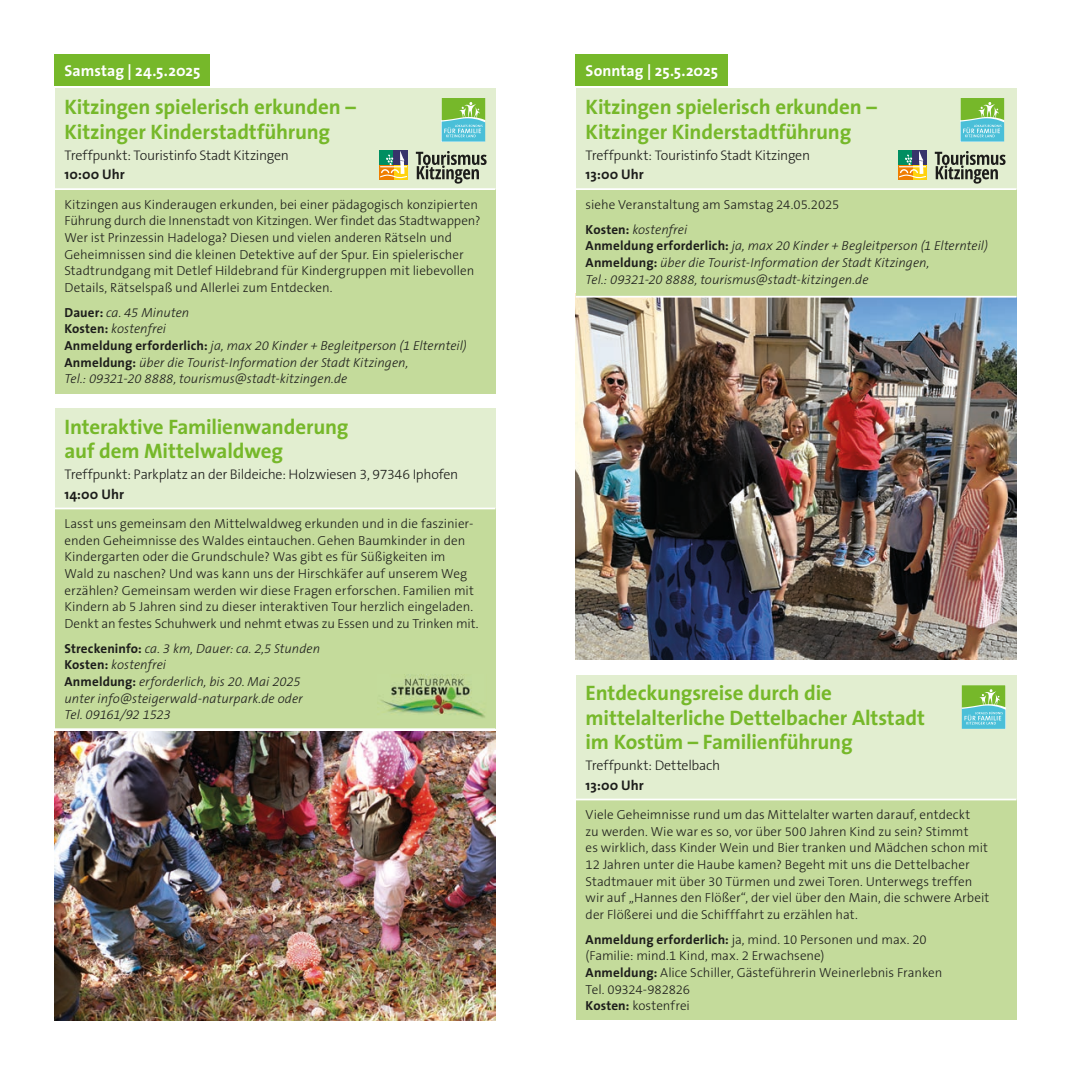
<style>
.page{position:relative;width:1072px;height:1072px;background:#fff}
.page>*{position:absolute;margin:0;border:0;box-sizing:border-box;transform-origin:0 0}
.t1{font:700 21px/24.5px "The Sans";letter-spacing:-.005em;color:#76b82a}
.t2{font:700 15.75px "The Sans";color:#fff}
.t3{font:300 14px "The Sans B3";letter-spacing:-.015em;color:#1d1d1b}
.t4{font:700 14px "The Sans";letter-spacing:.01em;color:#1d1d1b}
.t5{font:300 13.12px/16.6px "The Sans B3";color:#1d1d1b}
.t6{font:italic 300 13.12px/16.6px "The Sans B3";color:#1d1d1b}
.s1{font-family:"The Sans";font-weight:700;font-style:normal}
.s2{font-family:"The Sans";font-weight:700}
.s3{font-style:italic}
</style>
<div class="page">
<img style="left:55px;top:732px;width:440px;height:288px">
<img style="left:575px;top:297px;width:441px;height:362px">
<div style="left:55px;top:55px;width:155px;height:31px;background:#76b82a"></div>
<div style="left:575px;top:55px;width:153px;height:31px;background:#76b82a"></div>
<div style="left:55px;top:89px;width:440px;height:100px;background:#e2eed0"></div>
<div style="left:55px;top:189px;width:440px;height:204px;background:#c4db9b"></div>
<hr style="left:55px;top:188px;width:440px;height:2px;background:#fff">
<div style="left:575px;top:89px;width:441px;height:100px;background:#e2eed0"></div>
<div style="left:575px;top:189px;width:441px;height:108px;background:#c4db9b"></div>
<hr style="left:575px;top:188px;width:441px;height:2px;background:#fff">
<hr style="left:575px;top:296px;width:441px;height:1px;background:#fff">
<div style="left:575px;top:674px;width:441px;height:125px;background:#e2eed0"></div>
<div style="left:575px;top:799px;width:441px;height:221px;background:#c4db9b"></div>
<hr style="left:575px;top:798px;width:441px;height:2px;background:#fff">
<div style="left:55px;top:408px;width:440px;height:100px;background:#e2eed0"></div>
<div style="left:55px;top:508px;width:440px;height:221px;background:#c4db9b"></div>
<hr style="left:55px;top:507px;width:440px;height:2px;background:#fff">
<hr style="left:55px;top:728px;width:440px;height:2px;background:#fff">
<img style="left:381px;top:674px;width:104px;height:44px">
<svg style="left:961px;top:685px;width:44px;height:44px;background:#79c696"></svg>
<svg style="left:441px;top:98px;width:44px;height:44px;background:#78c696"></svg>
<svg style="left:960px;top:98px;width:44px;height:44px;background:#78c696"></svg>
<svg style="left:416px;top:151px;width:70px;height:33px"></svg>
<svg style="left:393px;top:165px;width:15px;height:14px"></svg>
<div style="left:379px;top:150px;width:14px;height:15px;background:#008e61"></div>
<div style="left:393px;top:150px;width:15px;height:15px;background:#37346b"></div>
<div style="left:379px;top:165px;width:14px;height:14px;background:#ef7d00"></div>
<svg style="left:380px;top:151px;width:27px;height:27px"></svg>
<svg style="left:934px;top:151px;width:71px;height:33px"></svg>
<svg style="left:912px;top:178px;width:14px;height:1px"></svg>
<div style="left:898px;top:150px;width:14px;height:15px;background:#008e61"></div>
<div style="left:912px;top:150px;width:14px;height:15px;background:#37346b"></div>
<div style="left:898px;top:165px;width:14px;height:14px;background:#ef7d00"></div>
<svg style="left:899px;top:151px;width:27px;height:27px"></svg>
<p class="t2" style="left:64px;top:58px;width:137px">Samstag | 24.5.2025</p>
<p class="t2" style="left:585px;top:58px;width:134px">Sonntag | 25.5.2025</p>
<h1 class="t1" style="left:64px;top:94px;width:293px">Kitzingen spielerisch erkunden –<br>Kitzinger Kinderstadtführung</h1>
<p class="t3" style="left:64px;top:148px;width:226px">Treffpunkt: Touristinfo Stadt Kitzingen</p>
<p class="t4" style="left:64px;top:163px;width:62px">10:00 Uhr</p>
<p class="t5" style="left:64px;top:196px;width:417px">Kitzingen aus Kinderaugen erkunden, bei einer pädagogisch konzipierten Führung durch die Innenstadt von Kitzingen. Wer findet das Stadtwappen?<br>Wer ist Prinzessin Hadeloga? Diesen und vielen anderen Rätseln und Geheimnissen sind die kleinen Detektive auf der Spur. Ein spielerischer Stadtrundgang mit Detlef Hildebrand für Kindergruppen mit liebevollen Details, Rätselspaß und Allerlei zum Entdecken.</p>
<p class="t6" style="left:64px;top:304px;width:404px"><span class="s1">Dauer:</span> ca. 45 Minuten<br><span class="s1">Kosten:</span> kostenfrei<br><span class="s1">Anmeldung erforderlich:</span> ja, max 20 Kinder + Begleitperson (1 Elternteil)<br><span class="s1">Anmeldung:</span> über die Tourist-Information der Stadt Kitzingen,<br>Tel.: 09321-20 8888, tourismus@stadt-kitzingen.de</p>
<h1 class="t1" style="left:585px;top:94px;width:293px">Kitzingen spielerisch erkunden –<br>Kitzinger Kinderstadtführung</h1>
<p class="t3" style="left:585px;top:148px;width:226px">Treffpunkt: Touristinfo Stadt Kitzingen</p>
<p class="t4" style="left:585px;top:163px;width:60px">13:00 Uhr</p>
<p class="t5" style="left:585px;top:192px;width:255px;line-height:24.8px">siehe Veranstaltung am Samstag 24.05.2025<br><span class="s2">Kosten:</span> <span class="s3">kostenfrei</span></p>
<p class="t6" style="left:585px;top:238px;width:404px"><span class="s1">Anmeldung erforderlich:</span> ja, max 20 Kinder + Begleitperson (1 Elternteil)<br><span class="s1">Anmeldung:</span> über die Tourist-Information der Stadt Kitzingen,<br>Tel.: 09321-20 8888, tourismus@stadt-kitzingen.de</p>
<h1 class="t1" style="left:64px;top:414px;width:285px">Interaktive Familienwanderung auf dem Mittelwaldweg</h1>
<p class="t3" style="left:64px;top:467px;width:395px">Treffpunkt: Parkplatz an der Bildeiche: Holzwiesen 3, 97346 Iphofen</p>
<p class="t4" style="left:64px;top:482px;width:61px">14:00 Uhr</p>
<p class="t5" style="left:64px;top:516px;width:415px">Lasst uns gemeinsam den Mittelwaldweg erkunden und in die faszinier&shy;enden Geheimnisse des Waldes eintauchen. Gehen Baumkinder in den Kindergarten oder die Grundschule? Was gibt es für Süßigkeiten im Wald zu naschen? Und was kann uns der Hirschkäfer auf unserem Weg erzählen? Gemeinsam werden wir diese Fragen erforschen. Familien mit Kindern ab 5 Jahren sind zu dieser interaktiven Tour herzlich eingeladen.<br>Denkt an festes Schuhwerk und nehmt etwas zu Essen und zu Trinken mit.</p>
<p class="t6" style="left:64px;top:640px;width:257px"><span class="s1">Streckeninfo:</span> ca. 3 km, Dauer: ca. 2,5 Stunden <span class="s1">Kosten:</span> kostenfrei<br><span class="s1">Anmeldung:</span> erforderlich, bis 20. Mai 2025 unter info@steigerwald-naturpark.de oder Tel. 09161/92 1523</p>
<h1 class="t1" style="left:585px;top:680px;width:341px">Entdeckungsreise durch die mittelalterliche Dettelbacher Altstadt im Kostüm – Familienführung</h1>
<p class="t3" style="left:585px;top:758px;width:136px">Treffpunkt: Dettelbach</p>
<p class="t4" style="left:585px;top:773px;width:60px">13:00 Uhr</p>
<p class="t5" style="left:585px;top:806px;width:405px">Viele Geheimnisse rund um das Mittelalter warten darauf, entdeckt<br>zu werden. Wie war es so, vor über 500 Jahren Kind zu sein? Stimmt<br>es wirklich, dass Kinder Wein und Bier tranken und Mädchen schon mit 12 Jahren unter die Haube kamen? Begeht mit uns die Dettelbacher Stadtmauer mit über 30 Türmen und zwei Toren. Unterwegs treffen wir auf „Hannes den Flößer“, der viel über den Main, die schwere Arbeit der Flößerei und die Schifffahrt zu erzählen hat.</p>
<p class="t5" style="left:585px;top:931px;width:358px"><span class="s2">Anmeldung erforderlich:</span> ja, mind. 10 Personen und max. 20 (Familie: mind.1 Kind, max. 2 Erwachsene)<br><span class="s2">Anmeldung:</span> Alice Schiller, Gästeführerin Weinerlebnis Franken Tel. 09324-982826<br><span class="s2">Kosten:</span> kostenfrei</p>
</div>
